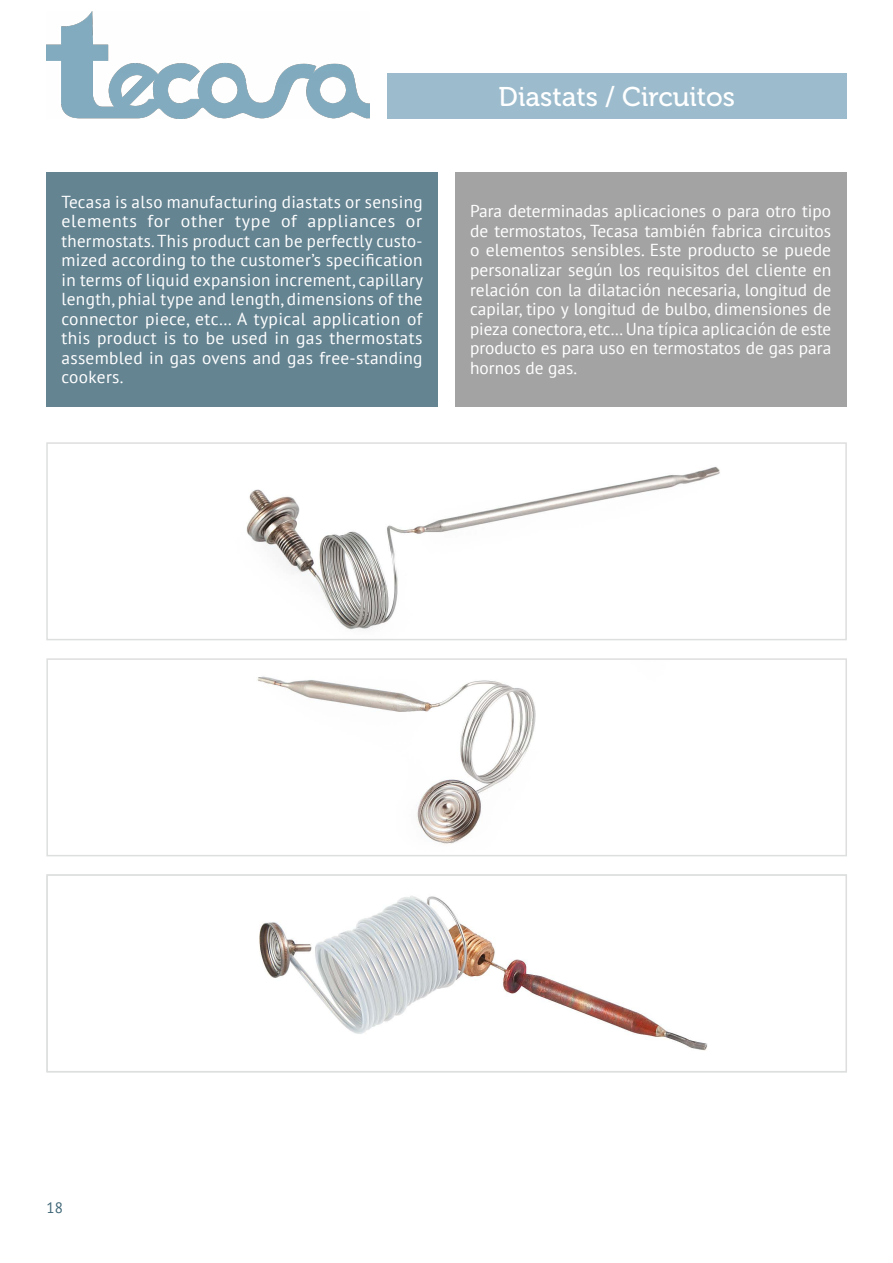
<style>
.page{position:relative;width:893px;height:1263px;background:#fff}
.page>*{position:absolute;margin:0;border:0;box-sizing:border-box;transform-origin:0 0}
.t1{font:27px "Museo 500";color:#fff}
.t2{font:17.4px/19.5px "PT Sans";color:#fff;text-align:justify}
.t3{font:15px "PT Sans";color:#3e6677}
</style>
<div class="page">
<img style="left:46px;top:12px;width:323px;height:106px">
<div style="left:387px;top:73px;width:460px;height:45px;background:#9cbccd"></div>
<img style="left:246px;top:466px;width:474px;height:164px">
<div style="left:46px;top:442px;width:801px;height:198px;border:2px solid #dddede"></div>
<img style="left:257px;top:676px;width:279px;height:168px">
<div style="left:46px;top:658px;width:801px;height:198px;border:2px solid #dddede"></div>
<img style="left:259px;top:896px;width:449px;height:155px">
<div style="left:46px;top:874px;width:801px;height:198px;border:2px solid #dddede"></div>
<div style="left:46px;top:172px;width:392px;height:234px;background:#648492"></div>
<div style="left:456px;top:172px;width:391px;height:234px;background:#a3a3a4"></div>
<h1 class="t1" style="left:498px;top:82px;width:238px">Diastats / Circuitos</h1>
<p class="t2" style="left:61px;top:191px;width:363px">Tecasa is also manufacturing diastats or sensing elements for other type of appliances or thermostats. This product can be perfectly custo&shy;mized according to the customer’s specification in terms of liquid expansion increment, capillary length, phial type and length, dimensions of the connector piece, etc… A typical application of this product is to be used in gas thermostats assembled in gas ovens and gas free-standing cookers.</p>
<p class="t2" style="left:470px;top:201px;width:363px">Para determinadas aplicaciones o para otro tipo de termostatos, Tecasa también fabrica circuitos o elementos sensibles. Este producto se puede personalizar según los requisitos del cliente en relación con la dilatación necesaria, longitud de capilar, tipo y longitud de bulbo, dimensiones de pieza conectora, etc… Una típica aplicación de este producto es para uso en termostatos de gas para hornos de gas.</p>
<p class="t3" style="left:47px;top:1198px;width:18px">18</p>
</div>
